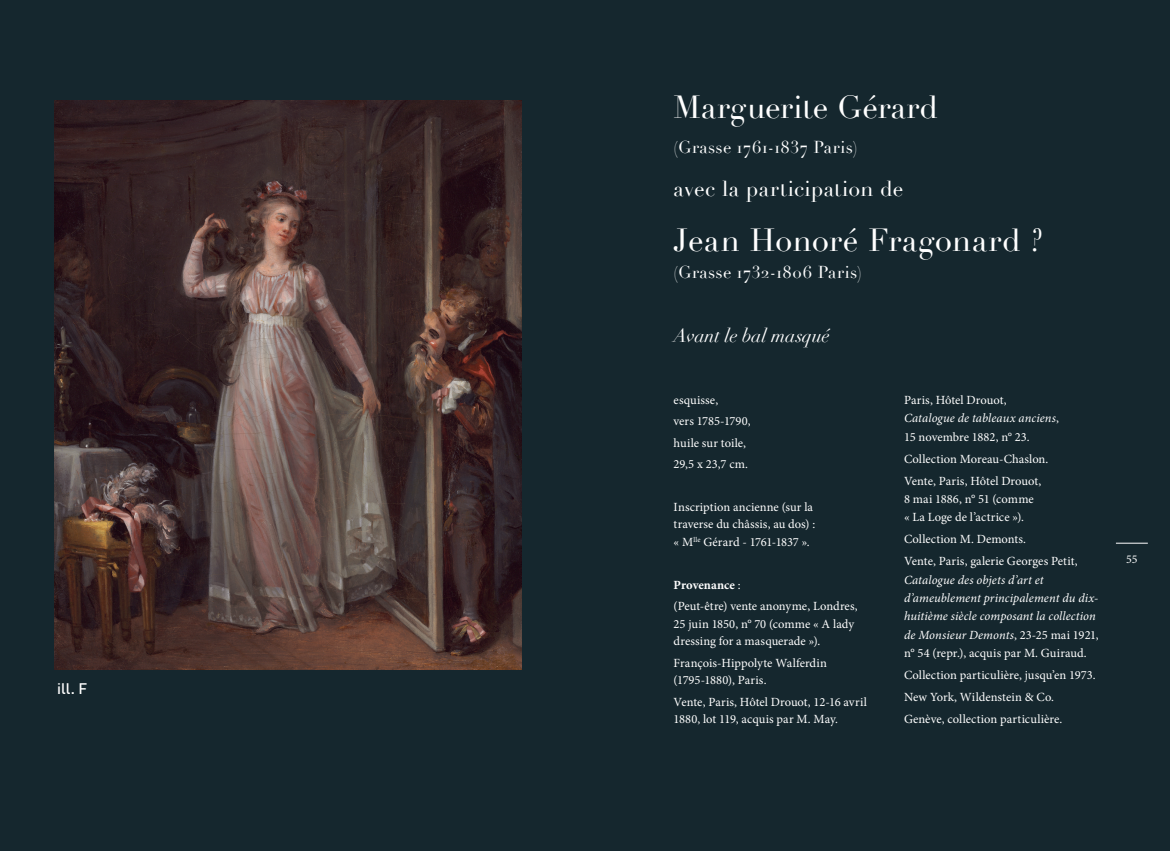
<style>
.page{position:relative;width:1170px;height:851px;background:#fff}
.page>*{position:absolute;margin:0;border:0;box-sizing:border-box;transform-origin:0 0}
._2_Dates-artiste{font:31.25px "Didot";letter-spacing:.015em;color:#fff}
._1_Artiste{font:31.25px "Didot";letter-spacing:.005em;color:#fff}
._2_Dates-artiste-2{font:21.25px "Didot";letter-spacing:.01em;color:#fff}
._2_Dates-artiste-3{font:italic 18.75px "Didot";letter-spacing:-.01em;color:#fff}
._2_Dates-artiste-4{font:16.88px "Didot";letter-spacing:.03em;color:#fff}
._8_Légende-illustration{font:500 15px "DIN";color:#fff}
._4_TEXTE__métrique__drapeau{font:12.5px/17.8px "Minion Pro";color:#fff}
._4_TEXTE__métrique__drapeau-2{font:italic 12.5px/18.4px "Minion Pro";letter-spacing:.005em;color:#fff}
._4_TEXTE__métrique__drapeau-3{font:700 12.5px "Minion Pro";color:#fff}
.t1{font:11.88px "Minion Pro";color:#fff}
.s1{font-weight:400}
.s2{font-style:italic}
.s3{font-style:normal}
</style>
<div class="page">
<div style="left:0;top:0;width:1169px;height:850px;background:#15272e"></div>
<hr style="left:1115px;top:542px;width:32px;height:1px;background:#fff">
<img style="left:55px;top:100px;width:466px;height:569px">
<p class="_8_Légende-illustration" style="left:57px;top:679px;width:32px">ill. F</p>
<p class="_1_Artiste" style="left:673px;top:88px;width:266px">Marguerite Gérard</p>
<p class="_2_Dates-artiste-4" style="left:673px;top:136px;width:185px">(Grasse 1761-1837 Paris)</p>
<p class="_2_Dates-artiste-2" style="left:673px;top:176px;width:231px">avec la participation de</p>
<p class="_2_Dates-artiste" style="left:673px;top:221px;width:371px">Jean Honoré Fragonard ?</p>
<p class="_2_Dates-artiste-4" style="left:673px;top:261px;width:190px">(Grasse 1732-1806 Paris)</p>
<p class="_2_Dates-artiste-3" style="left:673px;top:324px;width:158px">Avant le bal masqué</p>
<p class="_4_TEXTE__métrique__drapeau" style="left:673px;top:391px;width:46px">esquisse,</p>
<p class="_4_TEXTE__métrique__drapeau" style="left:673px;top:412px;width:78px">vers 1785-1790,</p>
<p class="_4_TEXTE__métrique__drapeau" style="left:673px;top:434px;width:74px">huile sur toile,</p>
<p class="_4_TEXTE__métrique__drapeau" style="left:673px;top:455px;width:76px">29,5 x 23,7 cm.</p>
<p class="_4_TEXTE__métrique__drapeau" style="left:673px;top:497px;width:143px">Inscription ancienne (sur la traverse du châssis, au dos) : « M<sup>lle</sup> Gérard - 1761-1837 ».</p>
<p class="_4_TEXTE__métrique__drapeau-3" style="left:673px;top:575px;width:68px">Provenance <span class="s1">:</span></p>
<p class="_4_TEXTE__métrique__drapeau" style="left:673px;top:597px;width:185px">(Peut-être) vente anonyme, Londres,<br>25 juin 1850, n° 70 (comme « A lady dressing for a masquerade »).</p>
<p class="_4_TEXTE__métrique__drapeau" style="left:673px;top:653px;width:155px">François-Hippolyte Walferdin (1795-1880), Paris.</p>
<p class="_4_TEXTE__métrique__drapeau" style="left:673px;top:692px;width:195px">Vente, Paris, Hôtel Drouot, 12-16 avril<br>1880, lot 119, acquis par M. May.</p>
<p class="_4_TEXTE__métrique__drapeau" style="left:904px;top:391px;width:156px;line-height:18.4px">Paris, Hôtel Drouot,<br><span class="s2">Catalogue de tableaux anciens</span>,<br>15 novembre 1882, n° 23.</p>
<p class="_4_TEXTE__métrique__drapeau" style="left:904px;top:450px;width:146px">Collection Moreau-Chaslon.</p>
<p class="_4_TEXTE__métrique__drapeau" style="left:904px;top:471px;width:139px;line-height:18.4px">Vente, Paris, Hôtel Drouot,<br>8 mai 1886, n° 51 (comme « La Loge de l’actrice »).</p>
<p class="_4_TEXTE__métrique__drapeau" style="left:904px;top:530px;width:123px">Collection M. Demonts.</p>
<p class="_4_TEXTE__métrique__drapeau-2" style="left:904px;top:552px;width:196px"><span class="s3">Vente, Paris, galerie Georges Petit, </span>Catalogue des objets d’art et d’ameublement principalement du dix&shy;huitième siècle composant la collection de Monsieur Demonts<span class="s3">, 23-25 mai 1921, n° 54 (repr.), acquis par M. Guiraud.</span></p>
<p class="_4_TEXTE__métrique__drapeau" style="left:904px;top:666px;width:193px">Collection particulière, jusqu’en 1973.</p>
<p class="_4_TEXTE__métrique__drapeau" style="left:904px;top:688px;width:151px">New York, Wildenstein &amp; Co.</p>
<p class="_4_TEXTE__métrique__drapeau" style="left:904px;top:709px;width:160px">Genève, collection particulière.</p>
<p class="t1" style="left:1125px;top:551px;width:13px">55</p>
</div>
